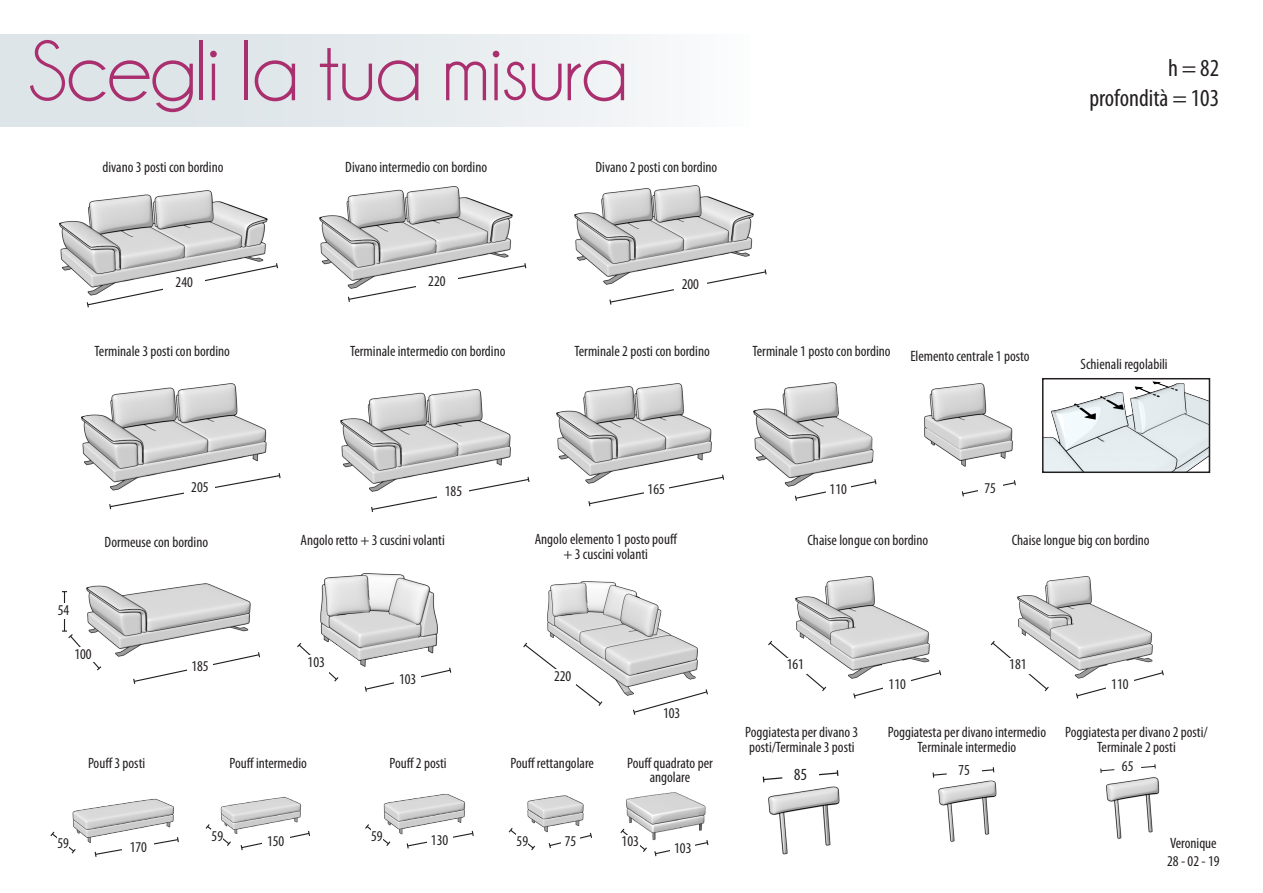
<style>
.page{position:relative;width:1263px;height:893px;background:#fff}
.page>*{position:absolute;margin:0;border:0;box-sizing:border-box;transform-origin:0 0}
.t1{font:86.25px "Champagne&Limousines";letter-spacing:-.01em;color:#a92f6f}
.t2{font:condensed 24.45px "Myriad Pro";color:#231f20}
.t3{font:condensed 15px/15px "Myriad Pro";color:#231f20}
.t4{font:condensed 15px "Myriad Pro";color:#231f20}
</style>
<div class="page">
<div style="left:0;top:34px;width:750px;height:92px;background:linear-gradient(to right,#d8e0e5,#f6f8f9)"></div>
<img style="left:60px;top:190px;width:207px;height:93px">
<svg style="left:86px;top:262px;width:192px;height:46px"></svg>
<div style="left:164px;top:276px;width:41px;height:19px;background:#fff"></div>
<img style="left:320px;top:186px;width:193px;height:91px">
<svg style="left:347px;top:262px;width:180px;height:40px"></svg>
<div style="left:416px;top:275px;width:41px;height:15px;background:#fff"></div>
<img style="left:575px;top:185px;width:178px;height:100px">
<svg style="left:609px;top:268px;width:158px;height:37px"></svg>
<div style="left:674px;top:278px;width:33px;height:18px;background:#fff"></div>
<img style="left:81px;top:383px;width:186px;height:94px">
<svg style="left:108px;top:472px;width:173px;height:38px"></svg>
<div style="left:184px;top:481px;width:31px;height:19px;background:#fff"></div>
<img style="left:341px;top:389px;width:170px;height:101px">
<svg style="left:370px;top:476px;width:160px;height:36px"></svg>
<div style="left:437px;top:485px;width:32px;height:18px;background:#fff"></div>
<img style="left:556px;top:383px;width:156px;height:100px">
<svg style="left:588px;top:473px;width:136px;height:34px"></svg>
<div style="left:644px;top:483px;width:24px;height:18px;background:#fff"></div>
<img style="left:924px;top:383px;width:88px;height:84px">
<svg style="left:961px;top:480px;width:55px;height:17px"></svg>
<div style="left:978px;top:482px;width:24px;height:15px;background:#fff"></div>
<img style="left:72px;top:798px;width:102px;height:45px">
<svg style="left:94px;top:836px;width:85px;height:21px"></svg>
<div style="left:123px;top:840px;width:31px;height:18px;background:#fff"></div>
<svg style="left:50px;top:830px;width:27px;height:24px"></svg>
<div style="left:57px;top:837px;width:12px;height:11px;background:#fff"></div>
<img style="left:220px;top:796px;width:81px;height:37px">
<svg style="left:240px;top:830px;width:70px;height:21px"></svg>
<div style="left:262px;top:834px;width:27px;height:15px;background:#fff"></div>
<img style="left:383px;top:794px;width:83px;height:41px">
<svg style="left:406px;top:830px;width:68px;height:19px"></svg>
<div style="left:427px;top:833px;width:25px;height:17px;background:#fff"></div>
<img style="left:527px;top:795px;width:57px;height:38px">
<svg style="left:548px;top:832px;width:44px;height:17px"></svg>
<svg style="left:508px;top:827px;width:28px;height:24px"></svg>
<div style="left:561px;top:834px;width:19px;height:14px;background:#fff"></div>
<div style="left:517px;top:834px;width:11px;height:12px;background:#fff"></div>
<img style="left:86px;top:584px;width:164px;height:73px">
<svg style="left:132px;top:651px;width:128px;height:33px"></svg>
<div style="left:187px;top:660px;width:26px;height:20px;background:#fff"></div>
<img style="left:320px;top:574px;width:117px;height:93px">
<svg style="left:364px;top:666px;width:88px;height:26px"></svg>
<div style="left:395px;top:673px;width:26px;height:19px;background:#fff"></div>
<svg style="left:297px;top:642px;width:43px;height:40px"></svg>
<div style="left:304px;top:655px;width:25px;height:18px;background:#fff"></div>
<img style="left:547px;top:582px;width:150px;height:113px">
<svg style="left:632px;top:688px;width:76px;height:27px"></svg>
<div style="left:659px;top:707px;width:25px;height:15px;background:#fff"></div>
<svg style="left:523px;top:641px;width:80px;height:65px"></svg>
<div style="left:550px;top:670px;width:25px;height:15px;background:#fff"></div>
<img style="left:1045px;top:381px;width:162px;height:89px">
<div style="left:1042px;top:378px;width:168px;height:95px;border:2px solid #231f20"></div>
<img style="left:768px;top:786px;width:72px;height:69px">
<img style="left:938px;top:781px;width:59px;height:61px">
<svg style="left:1142px;top:764px;width:14px;height:3px"></svg>
<img style="left:1100px;top:767px;width:60px;height:72px">
<img style="left:795px;top:576px;width:135px;height:103px">
<img style="left:1018px;top:576px;width:134px;height:100px">
<svg style="left:768px;top:639px;width:59px;height:53px"></svg>
<svg style="left:990px;top:639px;width:60px;height:53px"></svg>
<svg style="left:852px;top:669px;width:90px;height:30px"></svg>
<svg style="left:1075px;top:669px;width:89px;height:30px"></svg>
<div style="left:883px;top:677px;width:28px;height:21px;background:#fff"></div>
<div style="left:1106px;top:677px;width:28px;height:21px;background:#fff"></div>
<div style="left:784px;top:658px;width:23px;height:16px;background:#fff"></div>
<div style="left:1006px;top:658px;width:23px;height:16px;background:#fff"></div>
<hr style="left:64px;top:592px;width:1px;height:39px;background:#231f20">
<svg style="left:62px;top:630px;width:41px;height:41px"></svg>
<div style="left:52px;top:603px;width:23px;height:16px;background:#fff"></div>
<img style="left:626px;top:792px;width:80px;height:35px">
<svg style="left:620px;top:827px;width:89px;height:30px"></svg>
<div style="left:621px;top:835px;width:19px;height:11px;background:#fff"></div>
<svg style="left:205px;top:823px;width:27px;height:23px"></svg>
<svg style="left:365px;top:823px;width:27px;height:23px"></svg>
<div style="left:212px;top:830px;width:11px;height:11px;background:#fff"></div>
<div style="left:371px;top:830px;width:12px;height:11px;background:#fff"></div>
<img style="left:754px;top:383px;width:119px;height:104px">
<svg style="left:794px;top:478px;width:83px;height:23px"></svg>
<div style="left:826px;top:483px;width:24px;height:18px;background:#fff"></div>
<svg style="left:762px;top:770px;width:77px;height:13px"></svg>
<svg style="left:932px;top:767px;width:63px;height:14px"></svg>
<p class="t1" style="left:28px;top:22px;width:602px">Scegli la tua misura</p>
<p class="t3" style="left:102px;top:159px;width:123px">divano 3 posti con bordino</p>
<p class="t3" style="left:345px;top:159px;width:143px">Divano intermedio con bordino</p>
<p class="t3" style="left:595px;top:159px;width:123px">Divano 2 posti con bordino</p>
<p class="t3" style="left:176px;top:274px;width:19px">240</p>
<p class="t3" style="left:95px;top:344px;width:137px">Terminale 3 posti con bordino</p>
<p class="t3" style="left:428px;top:273px;width:19px">220</p>
<p class="t3" style="left:350px;top:344px;width:157px">Terminale intermedio con bordino</p>
<p class="t3" style="left:682px;top:277px;width:19px">200</p>
<p class="t3" style="left:574px;top:344px;width:137px">Terminale 2 posti con bordino</p>
<p class="t3" style="left:752px;top:344px;width:140px">Terminale 1 posto con bordino</p>
<p class="t3" style="left:910px;top:349px;width:121px">Elemento centrale 1 posto</p>
<p class="t3" style="left:191px;top:479px;width:19px">205</p>
<p class="t3" style="left:445px;top:484px;width:19px">185</p>
<p class="t3" style="left:647px;top:482px;width:19px">165</p>
<p class="t3" style="left:829px;top:481px;width:19px">110</p>
<p class="t3" style="left:984px;top:480px;width:13px">75</p>
<p class="t2" style="left:1168px;top:53px;width:53px">h = 82</p>
<p class="t2" style="left:1089px;top:83px;width:131px">profondità = 103</p>
<p class="t3" style="left:1080px;top:356px;width:89px">Schienali regolabili</p>
<p class="t3" style="left:105px;top:534px;width:105px">Dormeuse con bordino</p>
<p class="t3" style="left:58px;top:602px;width:13px">54</p>
<p class="t4" style="left:74px;top:645px;width:19px">100</p>
<p class="t4" style="left:191px;top:657px;width:19px">185</p>
<p class="t3" style="left:88px;top:755px;width:59px">Pouff 3 posti</p>
<p class="t3" style="left:535px;top:531px;width:144px">Angolo elemento 1 posto pouff</p>
<p class="t3" style="left:563px;top:546px;width:86px">+ 3 cuscini volanti</p>
<p class="t3" style="left:300px;top:532px;width:146px">Angolo retto + 3 cuscini volanti</p>
<p class="t3" style="left:807px;top:532px;width:122px">Chaise longue con bordino</p>
<p class="t3" style="left:1012px;top:532px;width:139px">Chaise longue big con bordino</p>
<p class="t3" style="left:308px;top:654px;width:19px">103</p>
<p class="t3" style="left:230px;top:755px;width:79px">Pouff intermedio</p>
<p class="t3" style="left:399px;top:671px;width:19px">103</p>
<p class="t3" style="left:389px;top:755px;width:59px">Pouff 2 posti</p>
<p class="t3" style="left:554px;top:668px;width:19px">220</p>
<p class="t3" style="left:510px;top:755px;width:85px">Pouff rettangolare</p>
<p class="t3" style="left:663px;top:705px;width:19px">103</p>
<p class="t3" style="left:627px;top:756px;width:87px;line-height:13.5px;text-align:center">Pouff quadrato per angolare</p>
<p class="t3" style="left:787px;top:657px;width:19px">161</p>
<p class="t3" style="left:1009px;top:657px;width:19px">181</p>
<p class="t3" style="left:889px;top:676px;width:19px">110</p>
<p class="t3" style="left:1111px;top:676px;width:19px">110</p>
<p class="t3" style="left:745px;top:724px;width:115px">Poggiatesta per divano 3 posti/Terminale 3 posti</p>
<p class="t3" style="left:888px;top:724px;width:160px">Poggiatesta per divano intermedio</p>
<p class="t3" style="left:917px;top:739px;width:100px">Terminale intermedio</p>
<p class="t3" style="left:1065px;top:724px;width:144px">Poggiatesta per divano 2 posti/</p>
<p class="t3" style="left:1097px;top:739px;width:80px">Terminale 2 posti</p>
<p class="t3" style="left:1122px;top:758px;width:13px">65</p>
<p class="t3" style="left:57px;top:836px;width:13px">59</p>
<p class="t3" style="left:130px;top:839px;width:19px">170</p>
<p class="t3" style="left:212px;top:828px;width:13px">59</p>
<p class="t3" style="left:371px;top:828px;width:13px">59</p>
<p class="t3" style="left:267px;top:833px;width:19px">150</p>
<p class="t3" style="left:431px;top:832px;width:19px">130</p>
<p class="t3" style="left:517px;top:833px;width:13px">59</p>
<p class="t3" style="left:565px;top:833px;width:13px">75</p>
<p class="t3" style="left:622px;top:834px;width:19px">103</p>
<p class="t3" style="left:674px;top:840px;width:19px">103</p>
<p class="t3" style="left:1170px;top:835px;width:48px">Veronique</p>
<p class="t3" style="left:1167px;top:853px;width:54px">28 - 02 - 19</p>
</div>
